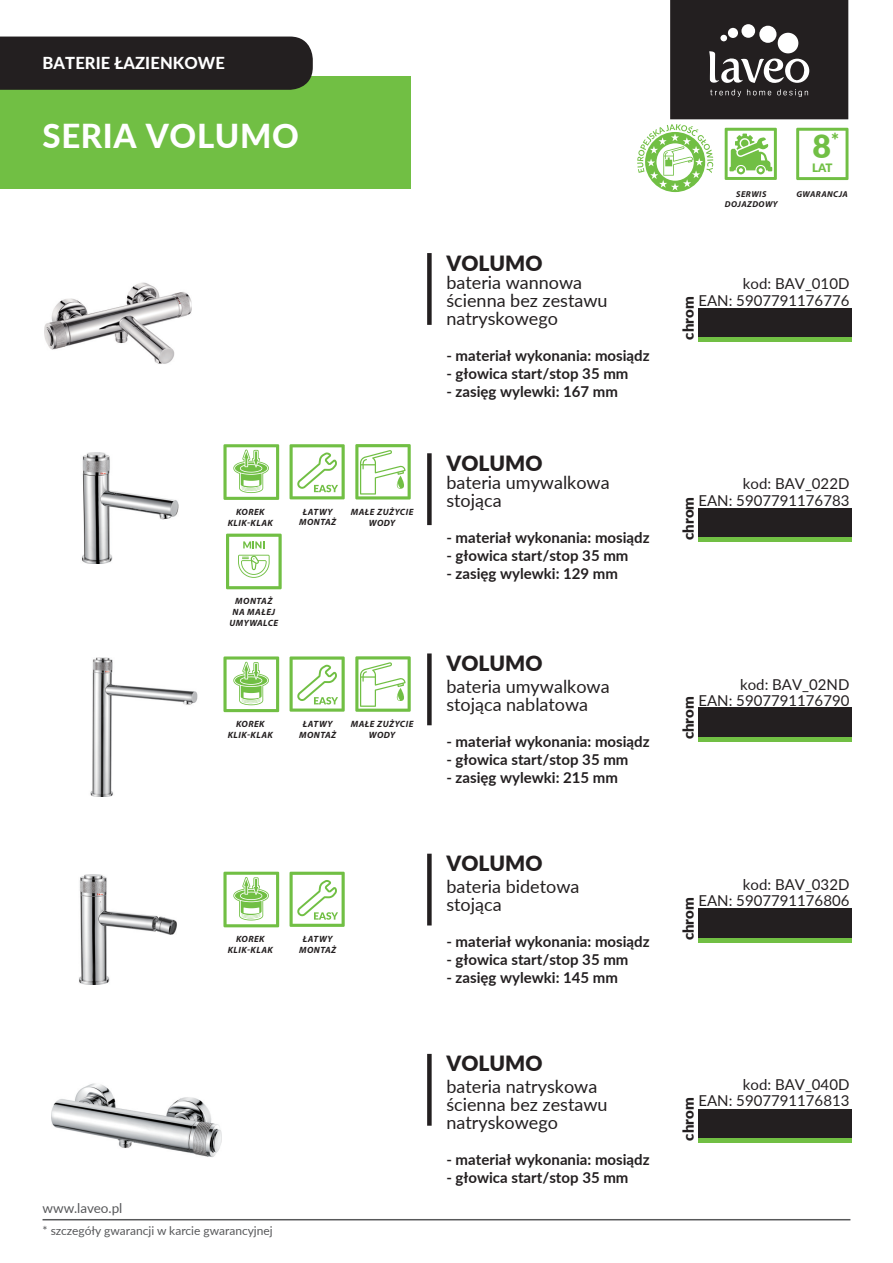
<style>
.page{position:relative;width:893px;height:1263px;background:#fff}
.page>*{position:absolute;margin:0;border:0;box-sizing:border-box;transform-origin:0 0}
.t1{font:800 33px "Lato";letter-spacing:.02em;color:#fff}
.t2{font:900 32.1px "Lato";color:#71bf44}
.t3{font:900 21px "Lato";color:#231f20}
.t4{font:18px/18px "Lato";color:#231f20}
.t5{font:800 16.5px "Lato";letter-spacing:.005em;color:#fff}
.t6{font:700 15px "Lato";color:#231f20}
.t7{font:15px/16.5px "Lato";color:#231f20;text-align:right}
.t8{font:900 15px "Lato";color:#231f20}
.t9{font:13.5px "Lato";color:#57585a}
.t10{font:12px "Lato";color:#57585a}
.t11{font:900 11.55px "Lato";color:#71bf44}
.t12{font:italic 700 9.15px/10.9px "Myriad Pro";letter-spacing:.055em;color:#231f20;text-align:center}
.t13{font:italic 700 9px/10.9px "Myriad Pro";letter-spacing:.055em;color:#231f20;text-align:center}
.t14{font:italic 700 8.55px/10.4px "Myriad Pro";letter-spacing:.055em;color:#231f20;text-align:center}
</style>
<div class="page">
<hr style="left:43px;top:1219px;width:807px;height:1px;background:#57585a">
<div style="left:427px;top:453px;width:5px;height:72px;background:#231f20"></div>
<div style="left:427px;top:253px;width:5px;height:72px;background:#231f20"></div>
<img style="left:44px;top:282px;width:147px;height:82px">
<img style="left:82px;top:453px;width:97px;height:110px">
<img style="left:79px;top:875px;width:98px;height:110px">
<img style="left:52px;top:1083px;width:169px;height:74px">
<img style="left:90px;top:657px;width:147px;height:139px">
<div style="left:427px;top:854px;width:5px;height:71px;background:#231f20"></div>
<div style="left:427px;top:653px;width:5px;height:72px;background:#231f20"></div>
<div style="left:427px;top:1054px;width:5px;height:72px;background:#231f20"></div>
<svg style="left:289px;top:444px;width:56px;height:55px"></svg>
<svg style="left:223px;top:444px;width:56px;height:56px"></svg>
<svg style="left:226px;top:534px;width:56px;height:55px"></svg>
<svg style="left:289px;top:656px;width:56px;height:56px"></svg>
<svg style="left:223px;top:656px;width:56px;height:56px"></svg>
<svg style="left:289px;top:872px;width:56px;height:55px"></svg>
<svg style="left:223px;top:872px;width:56px;height:55px"></svg>
<div style="left:0;top:76px;width:411px;height:113px;background:#71bf44"></div>
<div style="left:0;top:37px;width:313px;height:53px;background:#231f20"></div>
<svg style="left:637px;top:0;width:211px;height:192px"></svg>
<div style="left:698px;top:1109px;width:153px;height:29px;background:#231f20"></div>
<div style="left:698px;top:1138px;width:153px;height:5px;background:#71bf44"></div>
<div style="left:698px;top:908px;width:153px;height:30px;background:#231f20"></div>
<hr style="left:698px;top:938px;width:153px;height:4px;background:#71bf44">
<div style="left:698px;top:708px;width:153px;height:29px;background:#231f20"></div>
<div style="left:698px;top:737px;width:153px;height:5px;background:#71bf44"></div>
<div style="left:698px;top:508px;width:153px;height:30px;background:#231f20"></div>
<hr style="left:698px;top:538px;width:153px;height:4px;background:#71bf44">
<div style="left:698px;top:308px;width:153px;height:30px;background:#231f20"></div>
<hr style="left:698px;top:338px;width:153px;height:4px;background:#71bf44">
<svg style="left:355px;top:444px;width:56px;height:55px"></svg>
<svg style="left:355px;top:656px;width:56px;height:56px"></svg>
<p class="t5" style="left:43px;top:51px;width:184px">BATERIE ŁAZIENKOWE</p>
<h1 class="t1" style="left:43px;top:111px;width:258px">SERIA VOLUMO</h1>
<p class="t13" style="left:228px;top:506px;width:47px">KOREK<br>KLIK-KLAK</p>
<p class="t13" style="left:299px;top:506px;width:39px">ŁATWY<br>MONTAŻ</p>
<p class="t12" style="left:351px;top:506px;width:64px">MAŁE ZUŻYCIE<br>WODY</p>
<p class="t13" style="left:229px;top:595px;width:50px">MONTAŻ<br>NA MAŁEJ<br>UMYWALCE</p>
<p class="t13" style="left:228px;top:718px;width:47px">KOREK<br>KLIK-KLAK</p>
<p class="t13" style="left:299px;top:718px;width:39px">ŁATWY<br>MONTAŻ</p>
<p class="t12" style="left:351px;top:718px;width:64px">MAŁE ZUŻYCIE<br>WODY</p>
<p class="t13" style="left:228px;top:933px;width:47px">KOREK<br>KLIK-KLAK</p>
<p class="t13" style="left:299px;top:933px;width:39px">ŁATWY<br>MONTAŻ</p>
<p class="t9" style="left:43px;top:1198px;width:81px">www.laveo.pl</p>
<p class="t10" style="left:43px;top:1222px;width:232px">* szczegóły gwarancji w karcie gwarancyjnej</p>
<h3 class="t3" style="left:446px;top:247px;width:98px">VOLUMO</h3>
<p class="t4" style="left:446px;top:272px;width:163px">bateria wannowa ścienna bez zestawu natryskowego</p>
<p class="t6" style="left:446px;top:344px;width:205px">- materiał wykonania: mosiądz</p>
<p class="t6" style="left:446px;top:362px;width:184px">- głowica start/stop 35 mm</p>
<p class="t6" style="left:446px;top:380px;width:173px">- zasięg wylewki: 167 mm</p>
<h3 class="t3" style="left:446px;top:447px;width:98px">VOLUMO</h3>
<p class="t4" style="left:446px;top:472px;width:165px">bateria umywalkowa stojąca</p>
<p class="t6" style="left:446px;top:526px;width:205px">- materiał wykonania: mosiądz</p>
<p class="t6" style="left:446px;top:544px;width:184px">- głowica start/stop 35 mm</p>
<p class="t6" style="left:446px;top:562px;width:173px">- zasięg wylewki: 129 mm</p>
<h3 class="t3" style="left:446px;top:647px;width:98px">VOLUMO</h3>
<p class="t4" style="left:446px;top:676px;width:165px">bateria umywalkowa stojąca nablatowa</p>
<p class="t6" style="left:446px;top:730px;width:205px">- materiał wykonania: mosiądz</p>
<p class="t6" style="left:446px;top:748px;width:184px">- głowica start/stop 35 mm</p>
<p class="t6" style="left:446px;top:766px;width:173px">- zasięg wylewki: 215 mm</p>
<h3 class="t3" style="left:446px;top:848px;width:98px">VOLUMO</h3>
<p class="t4" style="left:446px;top:876px;width:135px">bateria bidetowa stojąca</p>
<p class="t6" style="left:446px;top:930px;width:205px">- materiał wykonania: mosiądz</p>
<p class="t6" style="left:446px;top:948px;width:184px">- głowica start/stop 35 mm</p>
<p class="t6" style="left:446px;top:966px;width:173px">- zasięg wylewki: 145 mm</p>
<h3 class="t3" style="left:446px;top:1048px;width:98px">VOLUMO</h3>
<p class="t4" style="left:446px;top:1077px;width:163px">bateria natryskowa ścienna bez zestawu natryskowego</p>
<p class="t6" style="left:446px;top:1148px;width:205px">- materiał wykonania: mosiądz</p>
<p class="t6" style="left:446px;top:1166px;width:184px">- głowica start/stop 35 mm</p>
<h2 class="t2" style="left:813px;top:122px;width:28px">8<sup>*</sup></h2>
<p class="t11" style="left:812px;top:159px;width:22px">LAT</p>
<p class="t14" style="left:725px;top:188px;width:55px">SERWIS<br>DOJAZDOWY</p>
<p class="t14" style="left:796px;top:188px;width:53px">GWARANCJA</p>
<p class="t7" style="left:698px;top:275px;width:152px">kod: BAV_010D<br>EAN: 5907791176776</p>
<p class="t8" style="left:677px;top:340px;width:45px;rotate:-90deg">chrom</p>
<p class="t7" style="left:698px;top:475px;width:152px">kod: BAV_022D<br>EAN: 5907791176783</p>
<p class="t8" style="left:677px;top:540px;width:45px;rotate:-90deg">chrom</p>
<p class="t7" style="left:698px;top:675px;width:152px">kod: BAV_02ND<br>EAN: 5907791176790</p>
<p class="t8" style="left:677px;top:739px;width:45px;rotate:-90deg">chrom</p>
<p class="t7" style="left:698px;top:875px;width:152px">kod: BAV_032D<br>EAN: 5907791176806</p>
<p class="t8" style="left:677px;top:940px;width:45px;rotate:-90deg">chrom</p>
<p class="t7" style="left:698px;top:1076px;width:152px">kod: BAV_040D<br>EAN: 5907791176813</p>
<p class="t8" style="left:677px;top:1140px;width:45px;rotate:-90deg">chrom</p>
</div>
